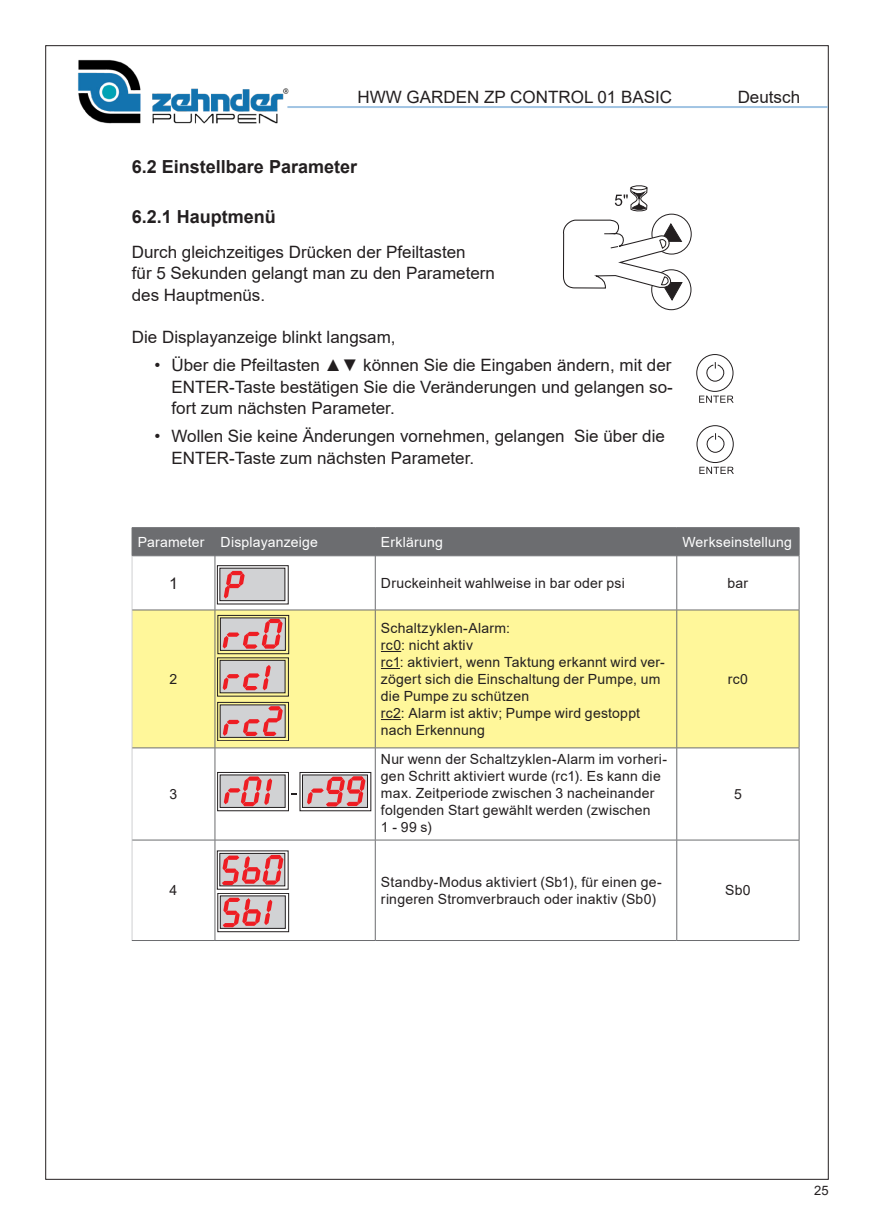
<style>
.page{position:relative;width:874px;height:1225px;background:#fff}
.page>*{position:absolute;margin:0;border:0;box-sizing:border-box;transform-origin:0 0}
.t1{font:700 18px "Arial";color:#231f20}
.t2{font:17px/21.2px "Arial";color:#231f20}
.t3{font:16px "Arial";color:#231f20}
.t4{font:14px/17px "Arial";letter-spacing:.015em;color:#231f20}
.t5{font:14px "Arial";letter-spacing:.015em;color:#fff}
.t6{font:13px "Arial";color:#231f20}
</style>
<div class="page">
<hr style="left:287px;top:106px;width:540px;height:2px;background:#a1c4e3">
<img style="left:78px;top:59px;width:211px;height:65px">
<svg style="left:133px;top:556px;width:665px;height:283px"></svg>
<div style="left:133px;top:610px;width:665px;height:137px;background:#fff79a"></div>
<svg style="left:133px;top:840px;width:665px;height:100px"></svg>
<div style="left:132px;top:527px;width:667px;height:28px;background:#6c6d70"></div>
<hr style="left:132px;top:555px;width:83px;height:1px;background:#6c6d70">
<hr style="left:215px;top:555px;width:160px;height:1px;background:#6c6d70">
<hr style="left:375px;top:555px;width:301px;height:1px;background:#6c6d70">
<hr style="left:676px;top:555px;width:123px;height:1px;background:#6c6d70">
<hr style="left:132px;top:556px;width:1px;height:54px;background:#cfd0d2">
<hr style="left:132px;top:610px;width:1px;height:138px;background:#cfd0d2">
<hr style="left:132px;top:748px;width:1px;height:92px;background:#cfd0d2">
<hr style="left:132px;top:840px;width:1px;height:100px;background:#cfd0d2">
<hr style="left:214px;top:556px;width:1px;height:54px;background:#6c6d70">
<hr style="left:375px;top:556px;width:1px;height:54px;background:#6c6d70">
<hr style="left:676px;top:556px;width:1px;height:54px;background:#6c6d70">
<hr style="left:798px;top:556px;width:1px;height:54px;background:#6c6d70">
<hr style="left:132px;top:609px;width:83px;height:1px;background:#6c6d70">
<hr style="left:215px;top:609px;width:160px;height:1px;background:#6c6d70">
<hr style="left:214px;top:610px;width:1px;height:137px;background:#6c6d70">
<hr style="left:375px;top:609px;width:301px;height:1px;background:#6c6d70">
<hr style="left:375px;top:610px;width:1px;height:137px;background:#6c6d70">
<hr style="left:676px;top:609px;width:123px;height:1px;background:#6c6d70">
<hr style="left:676px;top:610px;width:1px;height:137px;background:#6c6d70">
<hr style="left:798px;top:610px;width:1px;height:137px;background:#6c6d70">
<hr style="left:132px;top:747px;width:83px;height:1px;background:#6c6d70">
<hr style="left:215px;top:747px;width:160px;height:1px;background:#6c6d70">
<hr style="left:214px;top:748px;width:1px;height:92px;background:#6c6d70">
<hr style="left:375px;top:747px;width:301px;height:1px;background:#6c6d70">
<hr style="left:375px;top:748px;width:1px;height:92px;background:#6c6d70">
<hr style="left:676px;top:747px;width:123px;height:1px;background:#6c6d70">
<hr style="left:676px;top:748px;width:1px;height:92px;background:#6c6d70">
<hr style="left:798px;top:748px;width:1px;height:92px;background:#6c6d70">
<hr style="left:132px;top:839px;width:83px;height:1px;background:#6c6d70">
<hr style="left:215px;top:839px;width:160px;height:1px;background:#6c6d70">
<hr style="left:214px;top:840px;width:1px;height:100px;background:#6c6d70">
<hr style="left:375px;top:839px;width:301px;height:1px;background:#6c6d70">
<hr style="left:375px;top:840px;width:1px;height:100px;background:#6c6d70">
<hr style="left:676px;top:839px;width:123px;height:1px;background:#6c6d70">
<hr style="left:676px;top:840px;width:1px;height:100px;background:#6c6d70">
<hr style="left:798px;top:840px;width:1px;height:100px;background:#6c6d70">
<hr style="left:132px;top:940px;width:83px;height:1px;background:#6c6d70">
<hr style="left:215px;top:940px;width:160px;height:1px;background:#6c6d70">
<hr style="left:375px;top:940px;width:301px;height:1px;background:#6c6d70">
<hr style="left:676px;top:940px;width:123px;height:1px;background:#6c6d70">
<svg style="left:381px;top:651px;width:20px;height:1px"></svg>
<svg style="left:381px;top:668px;width:19px;height:1px"></svg>
<svg style="left:381px;top:719px;width:20px;height:1px"></svg>
<div style="left:217px;top:565px;width:71px;height:39px;border:1px solid #231f20"></div>
<div style="left:219px;top:568px;width:66px;height:33px;background:#d1d2d4;border:1px solid #231f20"></div>
<svg style="left:224px;top:571px;width:20px;height:27px"></svg>
<div style="left:217px;top:615px;width:72px;height:39px;border:1px solid #231f20"></div>
<svg style="left:220px;top:617px;width:65px;height:33px"></svg>
<svg style="left:222px;top:619px;width:60px;height:29px;background:#d89fa3"></svg>
<div style="left:220px;top:660px;width:65px;height:33px;background:#d1d2d4;border:1px solid #231f20"></div>
<svg style="left:222px;top:665px;width:48px;height:25px"></svg>
<div style="left:217px;top:702px;width:71px;height:39px;border:1px solid #231f20"></div>
<svg style="left:220px;top:704px;width:65px;height:33px"></svg>
<svg style="left:223px;top:706px;width:59px;height:30px;background:#d8a4a7"></svg>
<div style="left:299px;top:772px;width:72px;height:39px;border:1px solid #231f20"></div>
<svg style="left:302px;top:774px;width:65px;height:33px"></svg>
<svg style="left:307px;top:776px;width:58px;height:30px;background:#db9094"></svg>
<div style="left:217px;top:772px;width:71px;height:39px;border:1px solid #231f20"></div>
<div style="left:220px;top:774px;width:65px;height:33px;background:#d1d2d4"></div>
<svg style="left:224px;top:776px;width:48px;height:30px"></svg>
<svg style="left:291px;top:793px;width:6px;height:2px"></svg>
<div style="left:219px;top:853px;width:66px;height:33px;background:#d1d2d4;border:1px solid #231f20"></div>
<svg style="left:222px;top:855px;width:61px;height:30px"></svg>
<div style="left:217px;top:893px;width:72px;height:39px;border:1px solid #231f20"></div>
<div style="left:220px;top:895px;width:65px;height:33px;background:#d1d2d4"></div>
<svg style="left:222px;top:897px;width:50px;height:30px"></svg>
<svg style="left:563px;top:185px;width:128px;height:125px"></svg>
<div style="left:696px;top:354px;width:36px;height:37px;border:1px solid #231f20;border-radius:50%"></div>
<svg style="left:706px;top:361px;width:22px;height:21px"></svg>
<svg style="left:699px;top:395px;width:34px;height:8px"></svg>
<div style="left:696px;top:425px;width:37px;height:37px;border:1px solid #231f20;border-radius:50%"></div>
<svg style="left:706px;top:432px;width:22px;height:21px"></svg>
<svg style="left:699px;top:467px;width:34px;height:7px"></svg>
<p class="t2" style="left:357px;top:86px;width:316px">HWW GARDEN ZP CONTROL 01 BASIC</p>
<p class="t2" style="left:737px;top:86px;width:64px">Deutsch</p>
<p class="t1" style="left:132px;top:154px;width:227px">6.2 Einstellbare Parameter</p>
<p class="t1" style="left:132px;top:204px;width:146px">6.2.1 Hauptmenü</p>
<p class="t2" style="left:132px;top:241px;width:364px">Durch gleichzeitiges Drücken der Pfeiltasten<br>für 5 Sekunden gelangt man zu den Parametern des Hauptmenüs.</p>
<p class="t2" style="left:132px;top:326px;width:265px">Die Displayanzeige blinkt langsam,</p>
<p class="t2" style="left:171px;top:355px;width:502px;text-align:justify;text-indent:-17px">• Über die Pfeiltasten ▲▼ können Sie die Eingaben ändern, mit der ENTER-Taste bestätigen Sie die Veränderungen und gelangen so&shy;fort zum nächsten Parameter.</p>
<p class="t2" style="left:171px;top:426px;width:494px;text-indent:-17px">• Wollen Sie keine Änderungen vornehmen, gelangen Sie über die<br>ENTER-Taste zum nächsten Parameter.</p>
<p class="t5" style="left:138px;top:532px;width:182px">Parameter Displayanzeige</p>
<p class="t5" style="left:381px;top:532px;width:63px">Erklärung</p>
<p class="t5" style="left:682px;top:532px;width:111px">Werkseinstellung</p>
<p class="t3" style="left:169px;top:572px;width:10px">1</p>
<p class="t4" style="left:381px;top:574px;width:245px">Druckeinheit wahlweise in bar oder psi</p>
<p class="t4" style="left:727px;top:574px;width:22px">bar</p>
<p class="t4" style="left:169px;top:670px;width:9px">2</p>
<p class="t4" style="left:169px;top:785px;width:9px">3</p>
<p class="t4" style="left:381px;top:619px;width:285px">Schaltzyklen-Alarm:<br>rc0: nicht aktiv<br>rc1: aktiviert, wenn Taktung erkannt wird ver&shy;zögert sich die Einschaltung der Pumpe, um die Pumpe zu schützen<br>rc2: Alarm ist aktiv; Pumpe wird gestoppt nach Erkennung</p>
<p class="t4" style="left:381px;top:750px;width:287px">Nur wenn der Schaltzyklen-Alarm im vorheri&shy;gen Schritt aktiviert wurde (rc1). Es kann die max. Zeitperiode zwischen 3 nacheinander folgenden Start gewählt werden (zwischen<br>1 - 99 s)</p>
<p class="t4" style="left:727px;top:670px;width:22px">rc0</p>
<p class="t4" style="left:733px;top:785px;width:9px">5</p>
<p class="t4" style="left:169px;top:882px;width:9px">4</p>
<p class="t4" style="left:381px;top:873px;width:282px">Standby-Modus aktiviert (Sb1), für einen ge&shy;ringeren Stromverbrauch oder inaktiv (Sb0)</p>
<p class="t4" style="left:724px;top:882px;width:27px">Sb0</p>
<p class="t6" style="left:813px;top:1181px;width:16px">25</p>
</div>
